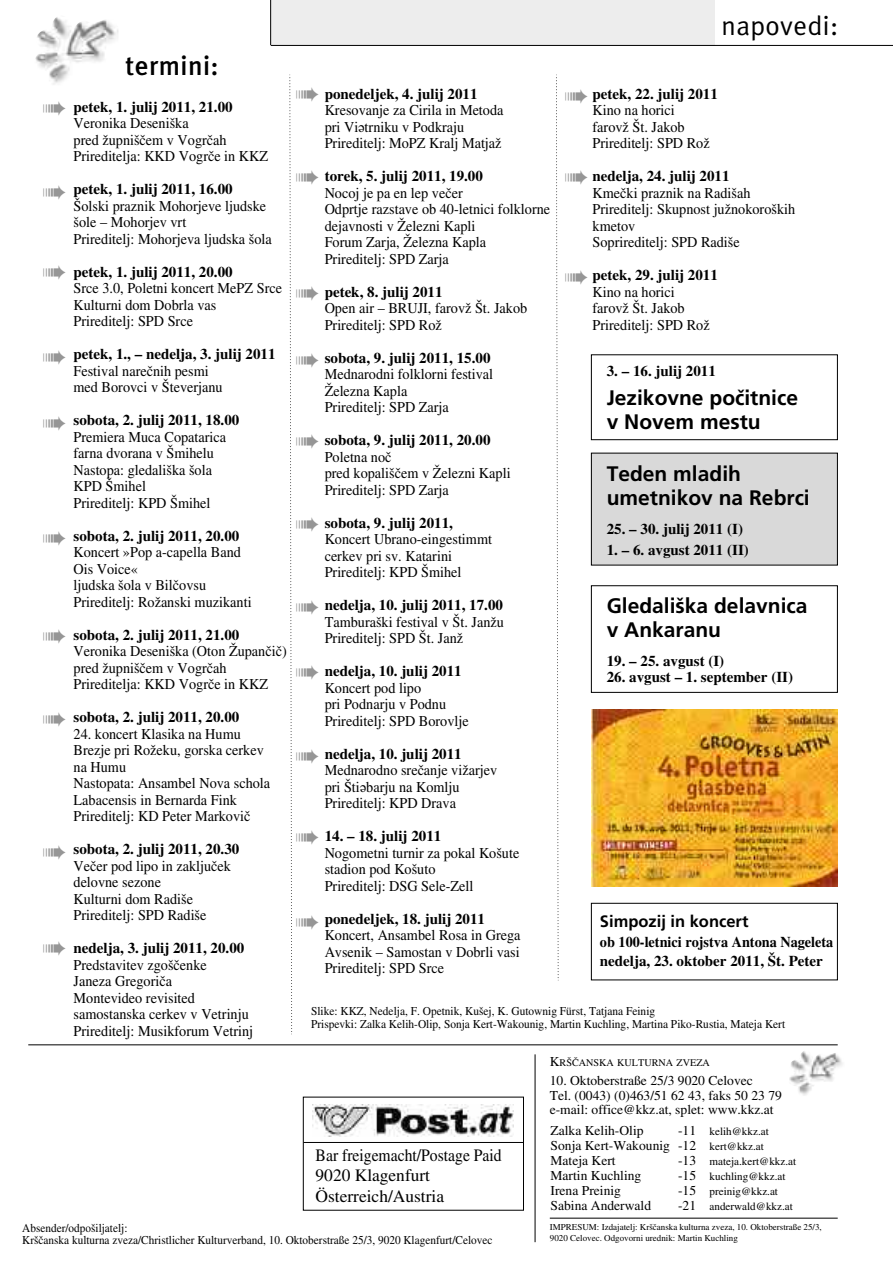
<style>
.page{position:relative;width:893px;height:1263px;background:#fff}
.page>*{position:absolute;margin:0;border:0;box-sizing:border-box;transform-origin:0 0}
.t1{font:27px "Meta Plus Roman Slov";letter-spacing:.015em;color:#000}
.t2{font:500 27px "Meta Plus";letter-spacing:.015em;color:#000}
.t3{font:21px/24px "Frutiger Bold Yu";color:#000}
.t4{font:17.4px/20.2px "Times Roman Slovensko";color:#000;scale:.9 1}
.t5{font:16.5px "Frutiger Bold Yu";color:#000}
.t6{font:15px/16.5px "Times Roman Slovensko";color:#000;scale:.95 1}
.t7{font:15px "Times Bold Slovensko";color:#000}
.t8{font:15px/19.5px "Times Bold Slovensko";color:#000;scale:.95 1}
.t9{font:13.5px/14.4px "Times Roman Slovensko";color:#000}
.t10{font:12px/13.5px "Times Roman Slovensko";color:#000;scale:.95 1}
.t11{font:12px/12px "Times Roman Slovensko";color:#000;scale:.94 1}
.t12{font:11.1px "Times Roman Slovensko";color:#000}
.t13{font:10.2px "Times Roman Slovensko";color:#000}
.t14{font:9px/10.8px "Times Roman Slovensko";color:#000}
.s1{font-size:13.5px}
.s2{font-size:11.1px}
</style>
<div class="page">
<div style="left:271px;top:0;width:443px;height:46px;background:#ededed"></div>
<hr style="left:271px;top:45px;width:622px;height:1px;background:#000">
<hr style="left:270px;top:0;width:1px;height:45px;background:#000">
<img style="left:35px;top:17px;width:83px;height:68px">
<img style="left:789px;top:1051px;width:54px;height:45px">
<hr style="left:28px;top:1044px;width:810px;height:1px;background:#000">
<hr style="left:550px;top:1218px;width:288px;height:1px;background:#000">
<hr style="left:535px;top:1054px;width:1px;height:188px;background:#000">
<div style="left:303px;top:1097px;width:221px;height:113px;border:1px solid #000"></div>
<hr style="left:304px;top:1142px;width:219px;height:1px;background:#000">
<svg style="left:556px;top:74px;width:3px;height:907px"></svg>
<img style="left:312px;top:1104px;width:201px;height:32px">
<div style="left:591px;top:354px;width:247px;height:86px;border:1px solid #000"></div>
<div style="left:591px;top:453px;width:246px;height:112px;background:#d9d9d9"></div>
<div style="left:591px;top:453px;width:247px;height:112px;border:1px solid #000"></div>
<div style="left:591px;top:585px;width:247px;height:108px;border:1px solid #000"></div>
<div style="left:591px;top:903px;width:247px;height:77px;border:1px solid #000"></div>
<img style="left:591px;top:709px;width:247px;height:177px">
<svg style="left:289px;top:74px;width:4px;height:961px"></svg>
<h1 class="t2" style="left:126px;top:50px;width:95px">termini:</h1>
<p class="t7" style="left:74px;top:98px;width:161px">petek, 1. julij 2011, 21.00</p>
<p class="t6" style="left:74px;top:115px;width:206px">Veronika Deseniška<br>pred župnišœem v Vogrœah<br>Prireditelja: KKD Vogrœe in KKZ</p>
<p class="t7" style="left:74px;top:180px;width:161px">petek, 1. julij 2011, 16.00</p>
<p class="t6" style="left:74px;top:197px;width:210px">Šolski praznik Mohorjeve ljudske šole – Mohorjev vrt<br>Prireditelj: Mohorjeva ljudska šola</p>
<p class="t7" style="left:74px;top:263px;width:161px">petek, 1. julij 2011, 20.00</p>
<p class="t6" style="left:74px;top:280px;width:221px">Srce 3.0, Poletni koncert MePZ Srce<br>Kulturni dom Dobrla vas<br>Prireditelj: SPD Srce</p>
<p class="t7" style="left:74px;top:345px;width:204px">petek, 1., – nedelja, 3. julij 2011</p>
<p class="t6" style="left:74px;top:362px;width:159px">Festival nareœnih pesmi med Borovci v Števerjanu</p>
<p class="t7" style="left:74px;top:411px;width:167px">sobota, 2. julij 2011, 18.00</p>
<p class="t6" style="left:74px;top:428px;width:162px">Premiera Muca Copatarica farna dvorana v Šmihelu<br>Nastopa: gledališka šola<br>KPD Šmihel<br>Prireditelj: KPD Šmihel</p>
<p class="t7" style="left:74px;top:527px;width:167px">sobota, 2. julij 2011, 20.00</p>
<p class="t6" style="left:74px;top:544px;width:189px">Koncert »Pop a-capella Band<br>Ois Voice«<br>ljudska šola v Bilœovsu<br>Prireditelj: Rožanski muzikanti</p>
<p class="t7" style="left:74px;top:626px;width:167px">sobota, 2. julij 2011, 21.00</p>
<p class="t6" style="left:74px;top:643px;width:226px">Veronika Deseniška (Oton Županœiœ) pred župnišœem v Vogrœah<br>Prireditelja: KKD Vogrœe in KKZ</p>
<p class="t7" style="left:74px;top:708px;width:167px">sobota, 2. julij 2011, 20.00</p>
<p class="t6" style="left:74px;top:725px;width:209px">24. koncert Klasika na Humu<br>Brezje pri Rožeku, gorska cerkev na Humu<br>Nastopata: Ansambel Nova schola<br>Labacensis in Bernarda Fink<br>Prireditelj: KD Peter Markoviœ</p>
<p class="t7" style="left:74px;top:840px;width:167px">sobota, 2. julij 2011, 20.30</p>
<p class="t6" style="left:74px;top:857px;width:167px">Veœer pod lipo in zakljuœek delovne sezone<br>Kulturni dom Radiše<br>Prireditelj: SPD Radiše</p>
<p class="t7" style="left:74px;top:939px;width:172px">nedelja, 3. julij 2011, 20.00</p>
<p class="t6" style="left:74px;top:956px;width:191px">Predstavitev zgošœenke<br>Janeza Gregoriœa<br>Montevideo revisited samostanska cerkev v Vetrinju<br>Prireditelj: Musikforum Vetrinj</p>
<p class="t7" style="left:325px;top:85px;width:154px">ponedeljek, 4. julij 2011</p>
<p class="t6" style="left:325px;top:102px;width:190px">Kresovanje za Cirila in Metoda pri Vi™trniku v Podkraju<br>Prireditelj: MoPZ Kralj Matjaž</p>
<p class="t7" style="left:325px;top:167px;width:160px">torek, 5. julij 2011, 19.00</p>
<p class="t6" style="left:325px;top:184px;width:239px">Nocoj je pa en lep veœer<br>Odprtje razstave ob 40-letnici folklorne dejavnosti v Železni Kapli<br>Forum Zarja, Železna Kapla<br>Prireditelj: SPD Zarja</p>
<p class="t7" style="left:325px;top:283px;width:119px">petek, 8. julij 2011</p>
<p class="t6" style="left:325px;top:300px;width:215px">Open air – BRUJI, farovž Št. Jakob<br>Prireditelj: SPD Rož</p>
<p class="t7" style="left:325px;top:349px;width:167px">sobota, 9. julij 2011, 15.00</p>
<p class="t6" style="left:325px;top:366px;width:179px">Mednarodni folklorni festival<br>Železna Kapla<br>Prireditelj: SPD Zarja</p>
<p class="t7" style="left:325px;top:431px;width:167px">sobota, 9. julij 2011, 20.00</p>
<p class="t6" style="left:325px;top:448px;width:197px">Poletna noœ<br>pred kopališœem v Železni Kapli<br>Prireditelj: SPD Zarja</p>
<p class="t7" style="left:325px;top:514px;width:130px">sobota, 9. julij 2011,</p>
<p class="t6" style="left:325px;top:531px;width:178px">Koncert Ubrano-eingestimmt cerkev pri sv. Katarini<br>Prireditelj: KPD Šmihel</p>
<p class="t7" style="left:325px;top:596px;width:180px">nedelja, 10. julij 2011, 17.00</p>
<p class="t6" style="left:325px;top:613px;width:190px">Tamburaški festival v Št. Janžu<br>Prireditelj: SPD Št. Janž</p>
<p class="t7" style="left:325px;top:662px;width:139px">nedelja, 10. julij 2011</p>
<p class="t6" style="left:325px;top:679px;width:153px">Koncert pod lipo<br>pri Podnarju v Podnu<br>Prireditelj: SPD Borovlje</p>
<p class="t7" style="left:325px;top:745px;width:139px">nedelja, 10. julij 2011</p>
<p class="t6" style="left:325px;top:762px;width:183px">Mednarodno sreœanje vižarjev pri Šti™barju na Komlju<br>Prireditelj: KPD Drava</p>
<p class="t7" style="left:325px;top:827px;width:118px">14. – 18. julij 2011</p>
<p class="t6" style="left:325px;top:844px;width:206px">Nogometni turnir za pokal Košute stadion pod Košuto<br>Prireditelj: DSG Sele-Zell</p>
<p class="t7" style="left:325px;top:910px;width:162px">ponedeljek, 18. julij 2011</p>
<p class="t6" style="left:325px;top:927px;width:208px;text-align:justify">Koncert, Ansambel Rosa in Grega Avsenik – Samostan v Dobrli vasi Prireditelj: SPD Srce</p>
<h1 class="t1" style="left:722px;top:10px;width:118px">napovedi:</h1>
<p class="t7" style="left:593px;top:85px;width:127px">petek, 22. julij 2011</p>
<p class="t6" style="left:593px;top:102px;width:125px">Kino na horici farovž Št. Jakob<br>Prireditelj: SPD Rož</p>
<p class="t7" style="left:593px;top:167px;width:139px">nedelja, 24. julij 2011</p>
<p class="t6" style="left:593px;top:184px;width:215px">Kmeœki praznik na Radišah<br>Prireditelj: Skupnost južnokoroških kmetov<br>Soprireditelj: SPD Radiše</p>
<p class="t7" style="left:593px;top:266px;width:127px">petek, 29. julij 2011</p>
<p class="t6" style="left:593px;top:283px;width:125px">Kino na horici farovž Št. Jakob<br>Prireditelj: SPD Rož</p>
<p class="t7" style="left:607px;top:362px;width:111px">3. – 16. julij 2011</p>
<h2 class="t3" style="left:607px;top:385px;width:193px">Jezikovne poœitnice v Novem mestu</h2>
<h2 class="t3" style="left:607px;top:462px;width:205px">Teden mladih umetnikov na Rebrci</h2>
<p class="t7" style="left:607px;top:520px;width:138px">25. – 30. julij 2011 (I)</p>
<p class="t7" style="left:607px;top:541px;width:144px">1. – 6. avgust 2011 (II)</p>
<h2 class="t3" style="left:607px;top:593px;width:202px">Gledališka delavnica v Ankaranu</h2>
<p class="t7" style="left:607px;top:652px;width:119px">19. – 25. avgust (I)</p>
<p class="t7" style="left:607px;top:668px;width:188px">26. avgust – 1. september (II)</p>
<p class="t5" style="left:600px;top:912px;width:150px">Simpozij in koncert</p>
<p class="t8" style="left:600px;top:932px;width:247px">ob 100-letnici rojstva Antona Nageleta nedelja, 23. oktober 2011, Øt. Peter</p>
<p class="t10" style="left:311px;top:1004px;width:501px">Slike: KKZ, Nedelja, F. Opetnik, Kuøej, K. Gutownig Fürst, Tatjana Feinig<br>Prispevki: Zalka Kelih-Olip, Sonja Kert-Wakounig, Martin Kuchling, Martina Piko-Rustia, Mateja Kert</p>
<p class="t4" style="left:316px;top:1145px;width:208px">Bar freigemacht/Postage Paid<br>9020 Klagenfurt<br>Österreich/Austria</p>
<p class="t13" style="left:550px;top:1057px;width:162px"><span class="s1">K</span>RØŒANSKA KULTURNA ZVEZA</p>
<p class="t9" style="left:550px;top:1073px;width:234px">10. Oktoberstraße 25/3 9020 Celovec<br>Tel. (0043) (0)463/51 62 43, faks 50 23 79 e-mail: office@kkz.at, splet: www.kkz.at</p>
<p class="t9" style="left:550px;top:1123px;width:95px">Zalka Kelih-Olip</p>
<p class="t12" style="left:678px;top:1125px;width:92px"><span class="s1">-11</span> kelih@kkz.at</p>
<p class="t9" style="left:550px;top:1138px;width:215px;line-height:15px">Sonja Kert-Wakounig -12 <span class="s2">kert@kkz.at<br></span>Mateja Kert</p>
<p class="t12" style="left:678px;top:1155px;width:120px"><span class="s1">-13</span> mateja.kert@kkz.at</p>
<p class="t9" style="left:550px;top:1168px;width:92px">Martin Kuchling</p>
<p class="t12" style="left:678px;top:1170px;width:109px"><span class="s1">-15</span> kuchling@kkz.at</p>
<p class="t9" style="left:550px;top:1183px;width:72px">Irena Preinig</p>
<p class="t12" style="left:678px;top:1185px;width:101px"><span class="s1">-15</span> preinig@kkz.at</p>
<p class="t9" style="left:550px;top:1198px;width:102px">Sabina Anderwald</p>
<p class="t12" style="left:678px;top:1200px;width:116px"><span class="s1">-21</span> anderwald@kkz.at</p>
<p class="t11" style="left:22px;top:1221px;width:502px">Absender/odpoøiljatelj:<br>Krøœanska kulturna zveza/Christlicher Kulturverband, 10. Oktoberstraße 25/3, 9020 Klagenfurt/Celovec</p>
<p class="t14" style="left:550px;top:1222px;width:273px">IMPRESUM: Izdajatelj: Krøœanska kulturna zveza, 10. Oktoberstraße 25/3,<br>9020 Celovec. Odgovorni urednik: Martin Kuchling</p>
</div>
